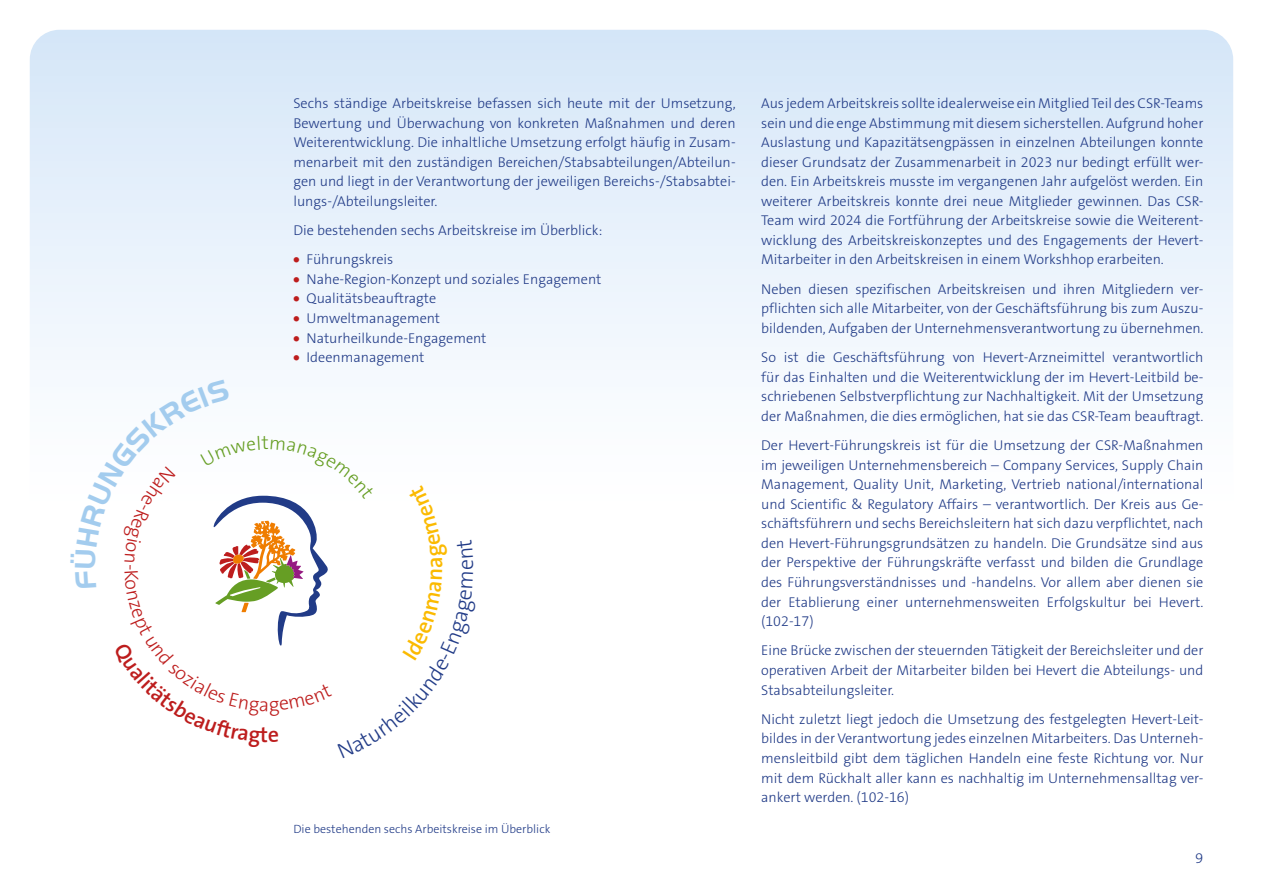
<style>
.page{position:relative;width:1263px;height:893px;background:#fff}
.page>*{position:absolute;margin:0;border:0;box-sizing:border-box;transform-origin:0 0}
.t1{font:21.9px "The Sans LP3 Lig";color:#213b87}
.t2{font:14.25px/19.5px "The Sans LP3 Lig";color:#213b87;text-align:justify}
.t3{font:12px "The Sans LP3 Lig";color:#213b87}
.s1{font-family:"The Sans LP9";font-weight:900;color:#bd1d1d}
</style>
<div class="page">
<svg style="left:30px;top:30px;width:1203px;height:340px"></svg>
<svg style="left:213px;top:495px;width:115px;height:151px"></svg>
<p class="t2" style="left:293px;top:93px;width:444px">Sechs ständige Arbeitskreise befassen sich heute mit der Umsetzung, Bewertung und Überwachung von konkreten Maßnahmen und deren Weiterentwicklung. Die inhaltliche Umsetzung erfolgt häufig in Zusam&shy;menarbeit mit den zuständigen Bereichen/Stabsabteilungen/Abteilun&shy;gen und liegt in der Verantwortung der jeweiligen Bereichs-/Stabsabtei&shy;lungs-/Abteilungsleiter.</p>
<p class="t2" style="left:293px;top:221px;width:311px">Die bestehenden sechs Arbeitskreise im Überblick:</p>
<p class="t2" style="left:293px;top:250px;width:101px"><span class="s1">•</span> Führungskreis</p>
<p class="t2" style="left:293px;top:269px;width:309px"><span class="s1">•</span> Nahe-Region-Konzept und soziales Engagement</p>
<p class="t2" style="left:293px;top:289px;width:144px"><span class="s1">•</span> Qualitätsbeauftragte</p>
<p class="t2" style="left:293px;top:309px;width:148px"><span class="s1">•</span> Umweltmanagement</p>
<p class="t2" style="left:293px;top:328px;width:195px"><span class="s1">•</span> Naturheilkunde-Engagement</p>
<p class="t2" style="left:293px;top:348px;width:133px"><span class="s1">•</span> Ideenmanagement</p>
<h1 class="t1" style="left:452px;top:570px;width:13px;rotate:-90deg">e</h1>
<p class="t3" style="left:293px;top:822px;width:258px">Die bestehenden sechs Arbeitskreise im Überblick</p>
<p class="t2" style="left:761px;top:94px;width:444px">Aus jedem Arbeitskreis sollte idealerweise ein Mitglied Teil des CSR-Teams sein und die enge Abstimmung mit diesem sicherstellen. Aufgrund hoher Auslastung und Kapazitätsengpässen in einzelnen Abteilungen konnte dieser Grundsatz der Zusammenarbeit in 2023 nur bedingt erfüllt wer&shy;den. Ein Arbeitskreis musste im vergangenen Jahr aufgelöst werden. Ein weiterer Arbeitskreis konnte drei neue Mitglieder gewinnen. Das CSR-Team wird 2024 die Fortführung der Arbeitskreise sowie die Weiterent&shy;wicklung des Arbeitskreiskonzeptes und des Engagements der Hevert-Mitarbeiter in den Arbeitskreisen in einem Workshhop erarbeiten.</p>
<p class="t2" style="left:761px;top:279px;width:444px">Neben diesen spezifischen Arbeitskreisen und ihren Mitgliedern ver&shy;pflichten sich alle Mitarbeiter, von der Geschäftsführung bis zum Auszu&shy;bildenden, Aufgaben der Unternehmensverantwortung zu übernehmen.</p>
<p class="t2" style="left:761px;top:348px;width:444px">So ist die Geschäftsführung von Hevert-Arzneimittel verantwortlich für das Einhalten und die Weiterentwicklung der im Hevert-Leitbild be&shy;schriebenen Selbstverpflichtung zur Nachhaltigkeit. Mit der Umsetzung der Maßnahmen, die dies ermöglichen, hat sie das CSR-Team beauftragt.</p>
<p class="t2" style="left:761px;top:436px;width:444px">Der Hevert-Führungskreis ist für die Umsetzung der CSR-Maßnahmen im jeweiligen Unternehmensbereich – Company Services, Supply Chain Management, Quality Unit, Marketing, Vertrieb national/international und Scientific &amp; Regulatory Affairs – verantwortlich. Der Kreis aus Ge&shy;schäftsführern und sechs Bereichsleitern hat sich dazu verpflichtet, nach den Hevert-Führungsgrundsätzen zu handeln. Die Grundsätze sind aus der Perspektive der Führungskräfte verfasst und bilden die Grundlage des Führungsverständnisses und -handelns. Vor allem aber dienen sie der Etablierung einer unternehmensweiten Erfolgskultur bei Hevert. (102-17)</p>
<p class="t2" style="left:761px;top:641px;width:444px">Eine Brücke zwischen der steuernden Tätigkeit der Bereichsleiter und der operativen Arbeit der Mitarbeiter bilden bei Hevert die Abteilungs- und Stabsabteilungsleiter.</p>
<p class="t2" style="left:761px;top:709px;width:444px">Nicht zuletzt liegt jedoch die Umsetzung des festgelegten Hevert-Leit&shy;bildes in der Verantwortung jedes einzelnen Mitarbeiters. Das Unterneh&shy;mensleitbild gibt dem täglichen Handeln eine feste Richtung vor. Nur mit dem Rückhalt aller kann es nachhaltig im Unternehmensalltag ver&shy;ankert werden. (102-16)</p>
<p class="t2" style="left:1195px;top:849px;width:10px">9</p>
</div>
